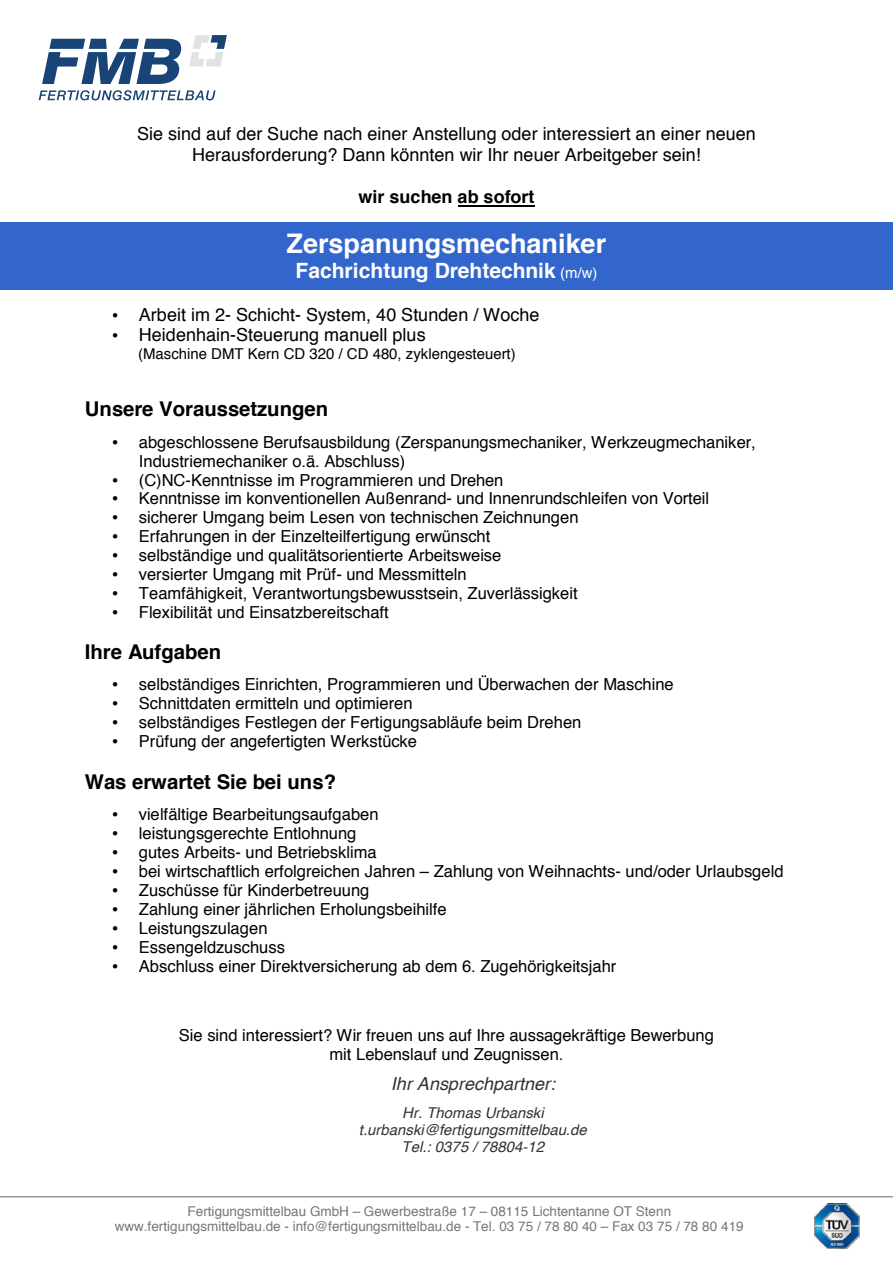
<style>
.page{position:relative;width:893px;height:1263px;background:#fff}
.page>*{position:absolute;margin:0;border:0;box-sizing:border-box;transform-origin:0 0}
.t1{font:700 27px "Helvetica";color:#fff}
.t2{font:700 21px "Helvetica";letter-spacing:-.005em;color:#fff}
.t3{font:700 20.4px "Helvetica";color:#000}
.t4{font:18px/20.7px "Helvetica";letter-spacing:.005em;color:#000;text-align:center}
.t5{font:italic 18px "Helvetica";letter-spacing:.005em;color:#333}
.t6{font:700 18px "Helvetica";color:#000}
.t7{font:16.5px/19px "Helvetica";color:#000}
.t8{font:italic 15px/17.2px "Helvetica";color:#333;text-align:center}
.t9{font:15px "Helvetica";color:#000}
.t10{font:13.5px/15.3px "Helvetica";letter-spacing:.005em;color:#777;text-align:center}
.s1{font-weight:400;font-size:15px}
</style>
<div class="page">
<div style="left:0;top:222px;width:892px;height:68px;background:#36c"></div>
<hr style="left:458px;top:205px;width:76px;height:2px;background:#000">
<hr style="left:0;top:1196px;width:892px;height:1px;background:#777">
<img style="left:814px;top:1204px;width:45px;height:44px">
<svg style="left:39px;top:90px;width:176px;height:10px"></svg>
<svg style="left:42px;top:39px;width:139px;height:45px"></svg>
<svg style="left:189px;top:35px;width:38px;height:31px"></svg>
<p class="t4" style="left:137px;top:124px;width:620px">Sie sind auf der Suche nach einer Anstellung oder interessiert an einer neuen<br>Herausforderung? Dann könnten wir Ihr neuer Arbeitgeber sein!</p>
<p class="t6" style="left:358px;top:182px;width:178px">wir suchen ab sofort</p>
<h1 class="t1" style="left:286px;top:221px;width:321px">Zerspanungsmechaniker</h1>
<p class="t2" style="left:295px;top:254px;width:303px">Fachrichtung Drehtechnik <span class="s1">(m/w)</span></p>
<p class="t4" style="left:112px;top:305px;width:429px">• Arbeit im 2- Schicht- System, 40 Stunden / Woche</p>
<p class="t4" style="left:112px;top:325px;width:315px">• Heidenhain-Steuerung manuell plus</p>
<p class="t9" style="left:138px;top:342px;width:379px">(Maschine DMT Kern CD 320 / CD 480, zyklengesteuert)</p>
<p class="t3" style="left:85px;top:393px;width:245px">Unsere Voraussetzungen</p>
<p class="t7" style="left:139px;top:433px;width:618px;text-indent:-27px">• abgeschlossene Berufsausbildung (Zerspanungsmechaniker, Werkzeugmechaniker,<br>Industriemechaniker o.ä. Abschluss)</p>
<p class="t7" style="left:112px;top:471px;width:393px">• (C)NC-Kenntnisse im Programmieren und Drehen</p>
<p class="t7" style="left:112px;top:490px;width:599px">• Kenntnisse im konventionellen Außenrand- und Innenrundschleifen von Vorteil</p>
<p class="t7" style="left:112px;top:508px;width:468px">• sicherer Umgang beim Lesen von technischen Zeichnungen</p>
<p class="t7" style="left:112px;top:527px;width:380px">• Erfahrungen in der Einzelteilfertigung erwünscht</p>
<p class="t7" style="left:112px;top:546px;width:391px">• selbständige und qualitätsorientierte Arbeitsweise</p>
<p class="t7" style="left:112px;top:565px;width:356px">• versierter Umgang mit Prüf- und Messmitteln</p>
<p class="t7" style="left:112px;top:584px;width:467px">• Teamfähigkeit, Verantwortungsbewusstsein, Zuverlässigkeit</p>
<p class="t7" style="left:112px;top:603px;width:278px">• Flexibilität und Einsatzbereitschaft</p>
<p class="t3" style="left:85px;top:635px;width:138px">Ihre Aufgaben</p>
<p class="t7" style="left:112px;top:676px;width:563px">• selbständiges Einrichten, Programmieren und Überwachen der Maschine</p>
<p class="t7" style="left:112px;top:695px;width:302px">• Schnittdaten ermitteln und optimieren</p>
<p class="t7" style="left:112px;top:713px;width:471px">• selbständiges Festlegen der Fertigungsabläufe beim Drehen</p>
<p class="t7" style="left:112px;top:733px;width:307px">• Prüfung der angefertigten Werkstücke</p>
<p class="t3" style="left:85px;top:765px;width:253px">Was erwartet Sie bei uns?</p>
<p class="t7" style="left:112px;top:805px;width:268px">• vielfältige Bearbeitungsaufgaben</p>
<p class="t7" style="left:112px;top:824px;width:246px">• leistungsgerechte Entlohnung</p>
<p class="t7" style="left:112px;top:843px;width:266px">• gutes Arbeits- und Betriebsklima</p>
<p class="t7" style="left:112px;top:862px;width:673px">• bei wirtschaftlich erfolgreichen Jahren – Zahlung von Weihnachts- und/oder Urlaubsgeld</p>
<p class="t7" style="left:112px;top:881px;width:259px">• Zuschüsse für Kinderbetreuung</p>
<p class="t7" style="left:112px;top:900px;width:336px">• Zahlung einer jährlichen Erholungsbeihilfe</p>
<p class="t7" style="left:112px;top:919px;width:157px">• Leistungszulagen</p>
<p class="t7" style="left:112px;top:938px;width:175px">• Essengeldzuschuss</p>
<p class="t7" style="left:112px;top:957px;width:506px">• Abschluss einer Direktversicherung ab dem 6. Zugehörigkeitsjahr</p>
<p class="t7" style="left:179px;top:1026px;width:536px;text-align:center">Sie sind interessiert? Wir freuen uns auf Ihre aussagekräftige Bewerbung mit Lebenslauf und Zeugnissen.</p>
<p class="t5" style="left:391px;top:1069px;width:166px">Ihr Ansprechpartner:</p>
<p class="t8" style="left:359px;top:1104px;width:229px">Hr. Thomas Urbanski t.urbanski@fertigungsmittelbau.de<br>Tel.: 0375 / 78804-12</p>
<p class="t10" style="left:115px;top:1204px;width:630px">Fertigungsmittelbau GmbH – Gewerbestraße 17 – 08115 Lichtentanne OT Stenn www.fertigungsmittelbau.de - info@fertigungsmittelbau.de - Tel. 03 75 / 78 80 40 – Fax 03 75 / 78 80 419</p>
</div>
